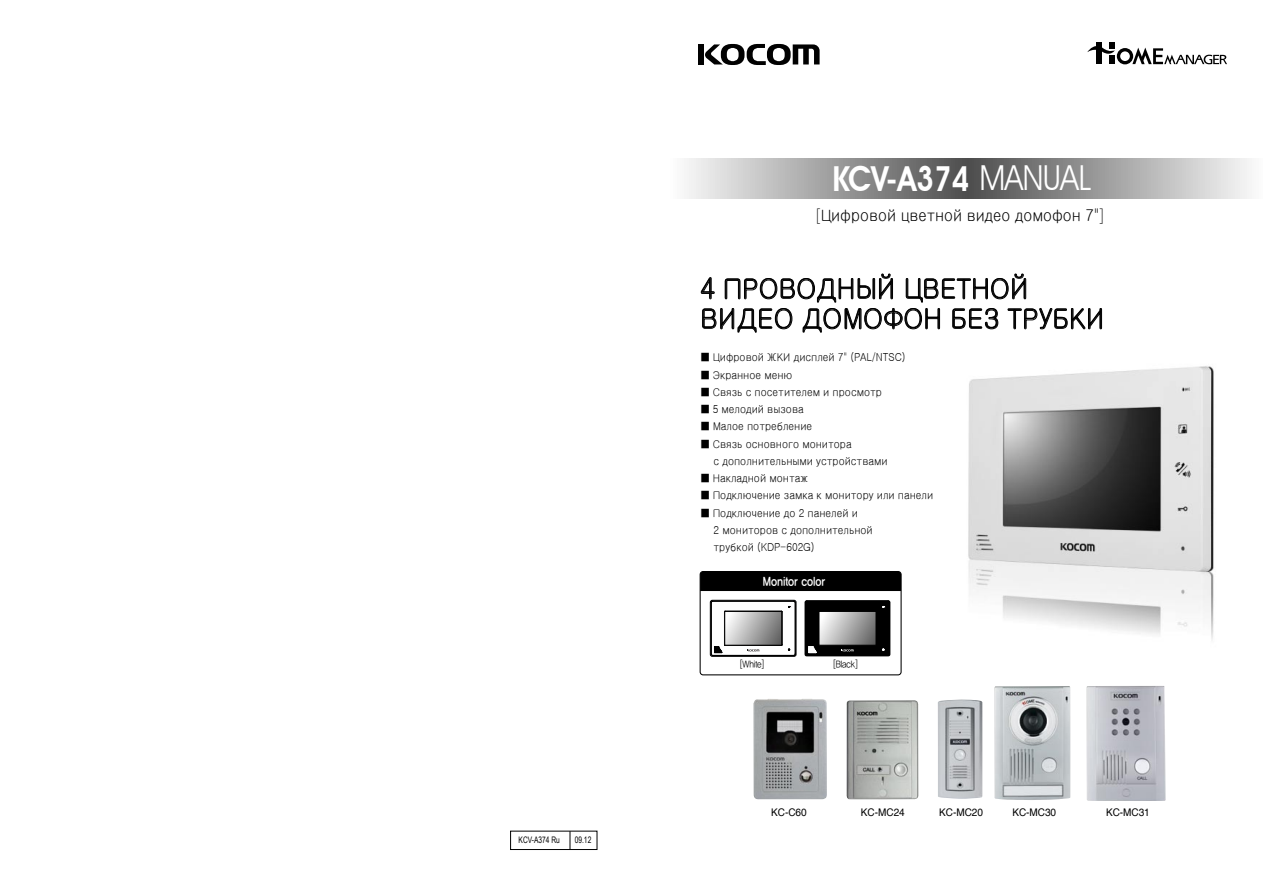
<style>
.page{position:relative;width:1263px;height:893px;background:#fff}
.page>*{position:absolute;margin:0;border:0;box-sizing:border-box;transform-origin:0 0}
.t1{font:600 34.5px "Avant Garde IT Cby BT";letter-spacing:-.01em;color:#fff;scale:.9 1}
.t2{font:28.2px/30px "Gulim";letter-spacing:-.01em;color:#000;scale:.9 1}
.t3{font:16.2px "Gulim";letter-spacing:-.01em;color:#000;scale:.9 1}
.t4{font:12.45px "YDIYGO140";letter-spacing:-.01em;color:#fff;scale:.85 1}
.t5{font:11.1px/17.2px "Gulim";letter-spacing:-.01em;color:#000;scale:.9 1}
.t6{font:10.5px "Helvetica";color:#010101;scale:.95 1}
.t7{font:9.6px "YDIYGO120";letter-spacing:-.01em;color:#000;scale:.85 1}
.t8{font:9px "Arial Narrow";color:#000;scale:.9 1}
.s1{font-weight:400}
.s2{font-family:"YDIYGO110"}
</style>
<div class="page">
<img style="left:968px;top:366px;width:246px;height:274px">
<svg style="left:687px;top:159px;width:562px;height:39px;background:#a0a0a0"></svg>
<div style="left:698px;top:44px;width:6px;height:20px;background:#010101"></div>
<svg style="left:705px;top:43px;width:115px;height:22px"></svg>
<svg style="left:1087px;top:43px;width:140px;height:21px"></svg>
<svg style="left:701px;top:273px;width:401px;height:60px"></svg>
<img style="left:846px;top:700px;width:73px;height:99px">
<img style="left:938px;top:699px;width:44px;height:100px">
<img style="left:753px;top:699px;width:74px;height:100px">
<img style="left:1086px;top:686px;width:80px;height:115px">
<img style="left:994px;top:686px;width:76px;height:114px">
<div style="left:510px;top:831px;width:87px;height:19px;border:1px solid #000"></div>
<svg style="left:570px;top:831px;width:1px;height:18px"></svg>
<div style="left:702px;top:573px;width:198px;height:18px;background:#000"></div>
<div style="left:700px;top:571px;width:202px;height:104px;border:1px solid #000;border-radius:3px"></div>
<div style="left:805px;top:600px;width:85px;height:56px;background:#000;border-radius:2px"></div>
<hr style="left:782px;top:612px;width:1px;height:33px;background:#000">
<svg style="left:714px;top:645px;width:11px;height:9px"></svg>
<svg style="left:781px;top:645px;width:15px;height:11px"></svg>
<hr style="left:725px;top:645px;width:56px;height:1px;background:#000">
<hr style="left:724px;top:612px;width:1px;height:33px;background:#000">
<svg style="left:747px;top:649px;width:12px;height:2px"></svg>
<div style="left:710px;top:600px;width:86px;height:56px;border:1px solid #000;border-radius:2px"></div>
<svg style="left:725px;top:611px;width:57px;height:34px;background:#b2b2b2"></svg>
<div style="left:725px;top:611px;width:57px;height:34px;border:1px solid #000"></div>
<svg style="left:805px;top:646px;width:12px;height:10px"></svg>
<svg style="left:841px;top:649px;width:13px;height:2px"></svg>
<svg style="left:819px;top:611px;width:57px;height:34px;background:#b2b2b2"></svg>
<div style="left:819px;top:611px;width:57px;height:34px;border:1px solid #000"></div>
<p class="t8" style="left:519px;top:833px;width:47px">KCV-A374 Ru</p>
<p class="t8" style="left:575px;top:833px;width:20px">09.12</p>
<h1 class="t1" style="left:832px;top:158px;width:289px">KCV-A374 <span class="s1">MANUAL</span></h1>
<h3 class="t3" style="left:816px;top:207px;width:320px"><span class="s2">[</span>Цифровой цветной видео домофон 7"<span class="s2">]</span></h3>
<h2 class="t2" style="left:700px;top:273px;width:451px">4 ПРОВОДНЫЙ ЦВЕТНОЙ<br>ВИДЕО ДОМОФОН БЕЗ ТРУБКИ</h2>
<p class="t5" style="left:701px;top:349px;width:229px">■ Цифровой ЖКИ дисплей 7" (PAL/NTSC)</p>
<p class="t5" style="left:701px;top:366px;width:103px">■ Экранное меню</p>
<p class="t5" style="left:701px;top:383px;width:203px">■ Связь с посетителем и просмотр</p>
<p class="t5" style="left:701px;top:400px;width:116px">■ 5 мелодий вызова</p>
<p class="t5" style="left:701px;top:418px;width:125px">■ Малое потребление</p>
<p class="t5" style="left:713px;top:435px;width:195px;text-indent:-13px">■ Связь основного монитора<br>с дополнительными устройствами</p>
<p class="t5" style="left:701px;top:469px;width:121px">■ Накладной монтаж</p>
<p class="t5" style="left:701px;top:487px;width:260px">■ Подключение замка к монитору или панели</p>
<p class="t5" style="left:713px;top:504px;width:178px;text-indent:-13px">■ Подключение до 2 панелей и<br>2 мониторов с дополнительной трубкой (KDP-602G)</p>
<p class="t4" style="left:763px;top:574px;width:75px">Monitor color</p>
<p class="t7" style="left:740px;top:659px;width:30px">[White]</p>
<p class="t7" style="left:833px;top:659px;width:30px">[Black]</p>
<p class="t6" style="left:771px;top:806px;width:39px">KC-C60</p>
<p class="t6" style="left:861px;top:806px;width:48px">KC-MC24</p>
<p class="t6" style="left:939px;top:806px;width:48px">KC-MC20</p>
<p class="t6" style="left:1012px;top:806px;width:48px">KC-MC30</p>
<p class="t6" style="left:1106px;top:806px;width:48px">KC-MC31</p>
</div>
